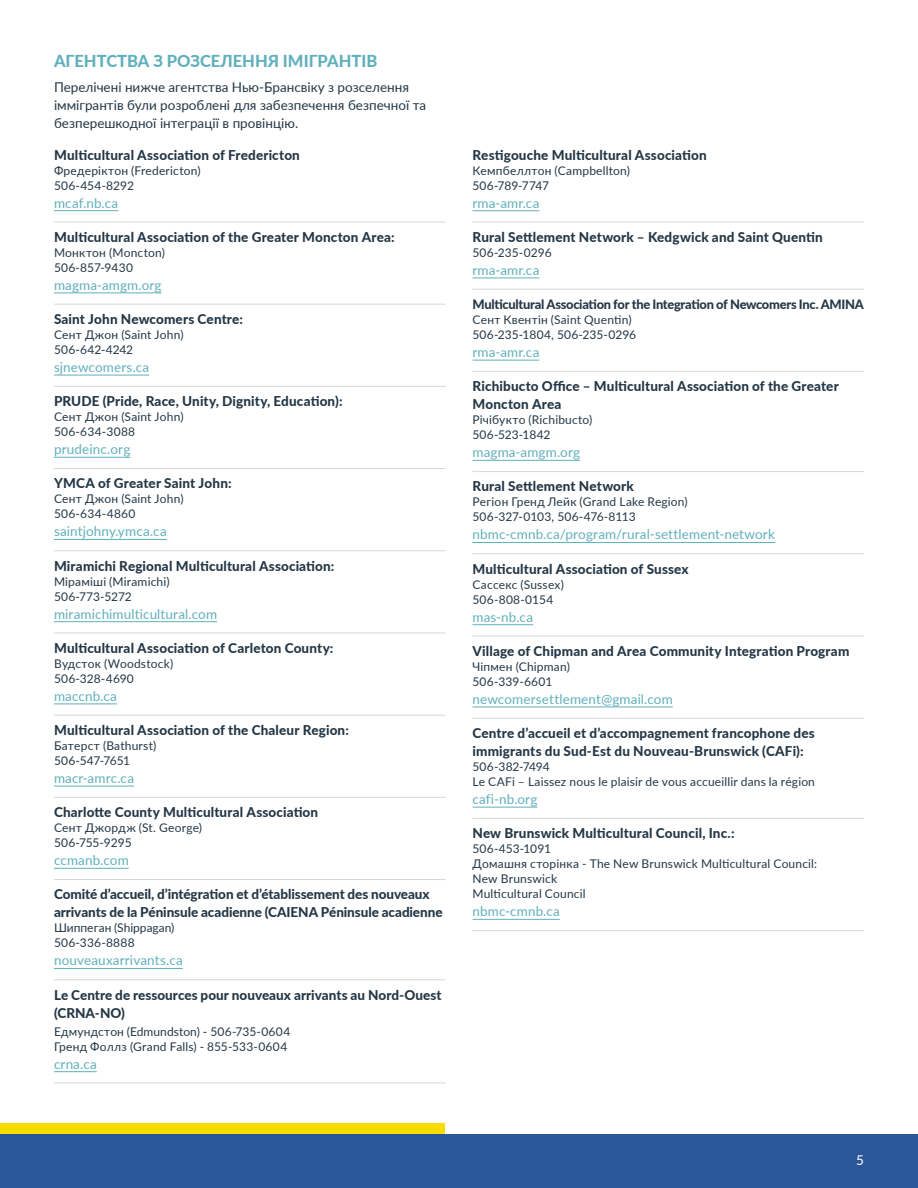
<style>
.page{position:relative;width:918px;height:1188px;background:#fff}
.page>*{position:absolute;margin:0;border:0;box-sizing:border-box;transform-origin:0 0}
.t1{font:800 16.5px "Lato";color:#61b0bc}
.List{font:800 13.5px/18px "Lato";letter-spacing:.01em;color:#243746}
.List-2{font:13.5px "Lato";letter-spacing:.01em;color:#61b0bc}
.Body_Copy{font:13.5px/18px "Lato";color:#243746}
.t2{font:13.5px "Lato";color:#fff}
.List-3{font:800 12.9px "Lato";letter-spacing:-.025em;color:#243746}
.List-4{font:12px/15px "Lato";letter-spacing:.015em;color:#243746}
</style>
<div class="page">
<div style="left:0;top:1134px;width:918px;height:54px;background:#2b5698"></div>
<div style="left:0;top:1123px;width:446px;height:11px;background:#fbdc00"></div>
<hr style="left:54px;top:222px;width:392px;height:1px;background:#d9d8d6">
<hr style="left:54px;top:210px;width:64px;height:1px;background:#61b0bc">
<hr style="left:54px;top:304px;width:392px;height:1px;background:#d9d8d6">
<hr style="left:54px;top:293px;width:108px;height:1px;background:#61b0bc">
<hr style="left:54px;top:386px;width:392px;height:1px;background:#d9d8d6">
<hr style="left:54px;top:375px;width:95px;height:1px;background:#61b0bc">
<hr style="left:54px;top:468px;width:392px;height:1px;background:#d9d8d6">
<hr style="left:54px;top:457px;width:76px;height:1px;background:#61b0bc">
<hr style="left:54px;top:550px;width:392px;height:1px;background:#d9d8d6">
<hr style="left:54px;top:539px;width:113px;height:1px;background:#61b0bc">
<hr style="left:54px;top:633px;width:392px;height:1px;background:#d9d8d6">
<hr style="left:54px;top:621px;width:163px;height:1px;background:#61b0bc">
<hr style="left:54px;top:715px;width:392px;height:1px;background:#d9d8d6">
<hr style="left:54px;top:704px;width:63px;height:1px;background:#61b0bc">
<hr style="left:54px;top:797px;width:392px;height:1px;background:#d9d8d6">
<hr style="left:54px;top:786px;width:80px;height:1px;background:#61b0bc">
<hr style="left:54px;top:879px;width:392px;height:1px;background:#d9d8d6">
<hr style="left:54px;top:868px;width:75px;height:1px;background:#61b0bc">
<hr style="left:54px;top:979px;width:392px;height:1px;background:#d9d8d6">
<hr style="left:54px;top:968px;width:129px;height:1px;background:#61b0bc">
<hr style="left:54px;top:1083px;width:392px;height:1px;background:#d9d8d6">
<hr style="left:54px;top:1071px;width:43px;height:1px;background:#61b0bc">
<hr style="left:472px;top:222px;width:392px;height:1px;background:#d9d8d6">
<hr style="left:472px;top:210px;width:67px;height:1px;background:#61b0bc">
<hr style="left:472px;top:289px;width:392px;height:1px;background:#d9d8d6">
<hr style="left:472px;top:278px;width:67px;height:1px;background:#61b0bc">
<hr style="left:472px;top:371px;width:392px;height:1px;background:#d9d8d6">
<hr style="left:472px;top:360px;width:67px;height:1px;background:#61b0bc">
<hr style="left:472px;top:471px;width:392px;height:1px;background:#d9d8d6">
<hr style="left:472px;top:460px;width:108px;height:1px;background:#61b0bc">
<hr style="left:472px;top:553px;width:392px;height:1px;background:#d9d8d6">
<hr style="left:472px;top:542px;width:303px;height:1px;background:#61b0bc">
<hr style="left:472px;top:636px;width:392px;height:1px;background:#d9d8d6">
<hr style="left:472px;top:624px;width:61px;height:1px;background:#61b0bc">
<hr style="left:472px;top:718px;width:392px;height:1px;background:#d9d8d6">
<hr style="left:472px;top:707px;width:201px;height:1px;background:#61b0bc">
<hr style="left:472px;top:818px;width:392px;height:1px;background:#d9d8d6">
<hr style="left:472px;top:807px;width:65px;height:1px;background:#61b0bc">
<hr style="left:472px;top:930px;width:392px;height:1px;background:#d9d8d6">
<hr style="left:472px;top:919px;width:88px;height:1px;background:#61b0bc">
<h2 class="t1" style="left:54px;top:49px;width:325px">АГЕНТСТВА З РОЗСЕЛЕННЯ ІМІГРАНТІВ</h2>
<p class="Body_Copy" style="left:54px;top:78px;width:374px">Перелічені нижче агентства Нью-Брансвіку з розселення іммігрантів були розроблені для забезпечення безпечної та безперешкодної інтеграції в провінцію.</p>
<p class="List" style="left:54px;top:145px;width:247px">Multicultural Association of Fredericton</p>
<p class="List-4" style="left:54px;top:162px;width:148px">Фредеріктон (Fredericton)<br>506-454-8292</p>
<p class="List-2" style="left:54px;top:193px;width:66px">mcaf.nb.ca</p>
<p class="List" style="left:54px;top:227px;width:342px">Multicultural Association of the Greater Moncton Area:</p>
<p class="List-4" style="left:54px;top:244px;width:112px">Монктон (Moncton)<br>506-857-9430</p>
<p class="List-2" style="left:54px;top:275px;width:109px">magma-amgm.org</p>
<p class="List" style="left:54px;top:309px;width:190px">Saint John Newcomers Centre:</p>
<p class="List-4" style="left:54px;top:327px;width:131px">Сент Джон (Saint John)<br>506-642-4242</p>
<p class="List-2" style="left:54px;top:357px;width:97px">sjnewcomers.ca</p>
<p class="List" style="left:54px;top:392px;width:290px">PRUDE (Pride, Race, Unity, Dignity, Education):</p>
<p class="List-4" style="left:54px;top:409px;width:131px">Сент Джон (Saint John)<br>506-634-3088</p>
<p class="List-2" style="left:54px;top:440px;width:78px">prudeinc.org</p>
<p class="List" style="left:54px;top:474px;width:179px">YMCA of Greater Saint John:</p>
<p class="List-4" style="left:54px;top:491px;width:131px">Сент Джон (Saint John)<br>506-634-4860</p>
<p class="List-2" style="left:54px;top:522px;width:114px">saintjohny.ymca.ca</p>
<p class="List" style="left:54px;top:556px;width:282px">Miramichi Regional Multicultural Association:</p>
<p class="List-4" style="left:54px;top:573px;width:117px">Міраміші (Miramichi)<br>506-773-5272</p>
<p class="List-2" style="left:54px;top:604px;width:165px">miramichimulticultural.com</p>
<p class="List" style="left:54px;top:638px;width:281px">Multicultural Association of Carleton County:</p>
<p class="List-4" style="left:54px;top:655px;width:121px">Вудсток (Woodstock)<br>506-328-4690</p>
<p class="List-2" style="left:54px;top:686px;width:64px">maccnb.ca</p>
<p class="List" style="left:54px;top:720px;width:296px">Multicultural Association of the Chaleur Region:</p>
<p class="List-4" style="left:54px;top:738px;width:104px">Батерст (Bathurst)<br>506-547-7651</p>
<p class="List-2" style="left:54px;top:768px;width:82px">macr-amrc.ca</p>
<p class="List" style="left:54px;top:803px;width:266px">Charlotte County Multicultural Association</p>
<p class="List-4" style="left:54px;top:820px;width:150px">Сент Джордж (St. George)<br>506-755-9295</p>
<p class="List-2" style="left:54px;top:851px;width:76px">ccmanb.com</p>
<p class="List" style="left:54px;top:885px;width:390px">Comité d’accueil, d’intégration et d’établissement des nouveaux arrivants de la Péninsule acadienne (CAIENA Péninsule acadienne</p>
<p class="List-4" style="left:54px;top:920px;width:122px">Шиппеган (Shippagan)<br>506-336-8888</p>
<p class="List-2" style="left:54px;top:951px;width:130px">nouveauxarrivants.ca</p>
<p class="List" style="left:54px;top:985px;width:389px">Le Centre de ressources pour nouveaux arrivants au Nord-Ouest (CRNA-NO)</p>
<p class="List-4" style="left:54px;top:1023px;width:238px">Едмундстон (Edmundston) - 506-735-0604<br>Гренд Фоллз (Grand Falls) - 855-533-0604</p>
<p class="List-2" style="left:54px;top:1054px;width:44px">crna.ca</p>
<p class="List" style="left:472px;top:145px;width:236px">Restigouche Multicultural Association</p>
<p class="List-4" style="left:472px;top:162px;width:159px">Кемпбеллтон (Campbellton)<br>506-789-7747</p>
<p class="List-2" style="left:472px;top:193px;width:68px">rma-amr.ca</p>
<p class="List" style="left:472px;top:227px;width:352px">Rural Settlement Network – Kedgwick and Saint Quentin</p>
<p class="List-4" style="left:472px;top:244px;width:81px">506-235-0296</p>
<p class="List-2" style="left:472px;top:260px;width:68px">rma-amr.ca</p>
<p class="List-3" style="left:472px;top:295px;width:393px">Multicultural Association for the Integration of Newcomers Inc. AMINA</p>
<p class="List-4" style="left:472px;top:312px;width:165px">Сент Квентін (Saint Quentin)<br>506-235-1804, 506-235-0296</p>
<p class="List-2" style="left:472px;top:342px;width:68px">rma-amr.ca</p>
<p class="List" style="left:472px;top:377px;width:368px">Richibucto Office – Multicultural Association of the Greater<br>Moncton Area</p>
<p class="List-4" style="left:472px;top:412px;width:122px">Річібукто (Richibucto)<br>506-523-1842</p>
<p class="List-2" style="left:472px;top:443px;width:109px">magma-amgm.org</p>
<p class="List" style="left:472px;top:477px;width:163px">Rural Settlement Network</p>
<p class="List-4" style="left:472px;top:494px;width:217px">Регіон Гренд Лейк (Grand Lake Region)<br>506-327-0103, 506-476-8113</p>
<p class="List-2" style="left:472px;top:525px;width:304px">nbmc-cmnb.ca/program/rural-settlement-network</p>
<p class="List" style="left:472px;top:559px;width:218px">Multicultural Association of Sussex</p>
<p class="List-4" style="left:472px;top:576px;width:93px">Сассекс (Sussex)<br>506-808-0154</p>
<p class="List-2" style="left:472px;top:607px;width:62px">mas-nb.ca</p>
<p class="List" style="left:472px;top:641px;width:378px">Village of Chipman and Area Community Integration Program</p>
<p class="List-4" style="left:472px;top:658px;width:99px">Чіпмен (Chipman)<br>506-339-6601</p>
<p class="List-2" style="left:472px;top:689px;width:202px">newcomersettlement@gmail.com</p>
<p class="List" style="left:472px;top:723px;width:344px">Centre d’accueil et d’accompagnement francophone des immigrants du Sud-Est du Nouveau-Brunswick (CAFi):</p>
<p class="List-4" style="left:472px;top:759px;width:344px">506-382-7494<br>Le CAFi – Laissez nous le plaisir de vous accueillir dans la région</p>
<p class="List-2" style="left:472px;top:789px;width:66px">cafi-nb.org</p>
<p class="List" style="left:472px;top:824px;width:264px">New Brunswick Multicultural Council, Inc.:</p>
<p class="List-4" style="left:472px;top:841px;width:346px">506-453-1091<br>Домашня сторінка - The New Brunswick Multicultural Council:<br>New Brunswick<br>Multicultural Council</p>
<p class="List-2" style="left:472px;top:902px;width:89px">nbmc-cmnb.ca</p>
<p class="t2" style="left:856px;top:1151px;width:9px">5</p>
</div>
